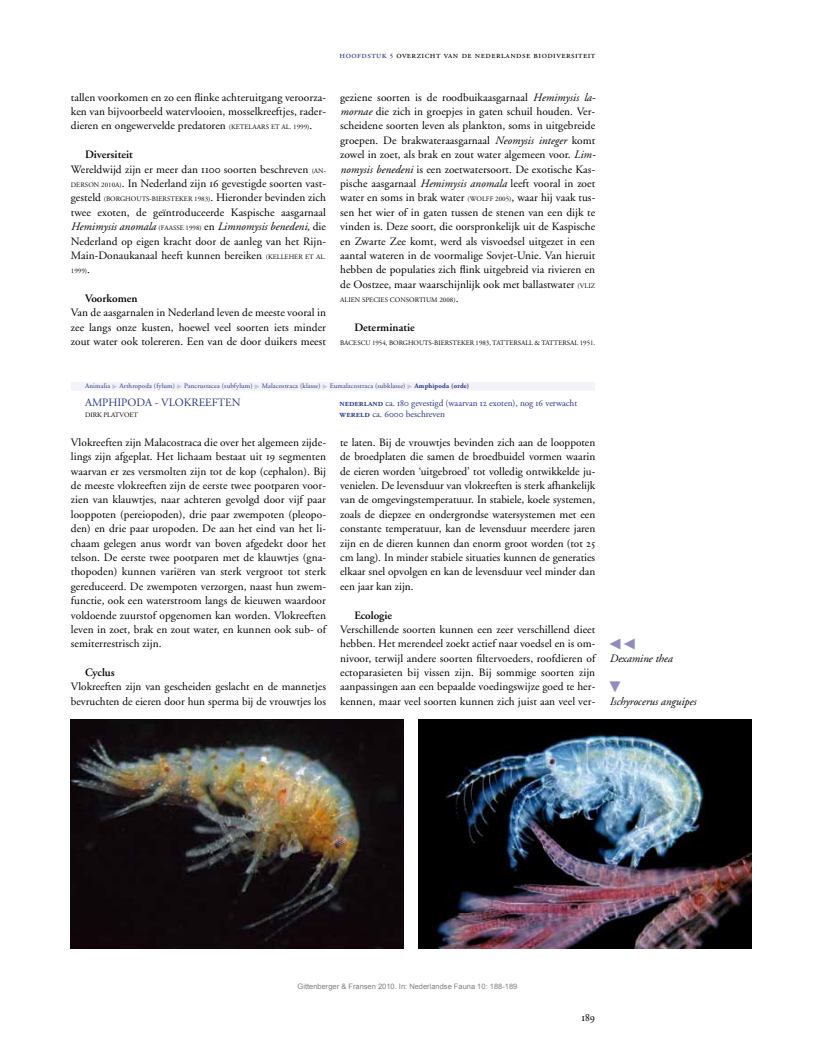
<style>
.page{position:relative;width:815px;height:1053px;background:#fff}
.page>*{position:absolute;margin:0;border:0;box-sizing:border-box;transform-origin:0 0}
.t1{font:11.25px/14.4px "Adobe Garamond";letter-spacing:.005em;color:#000;text-align:justify}
.t2{font:600 11.25px "Adobe Garamond";color:#000}
.t3{font:italic 11.25px "Adobe Garamond";color:#000}
.t4{font:11.25px "Adobe Garamond";color:#253483}
.t5{font:11.25px "Universal Std Newswith Comm Pi";color:#908dbe}
.t6{font:9.38px "Adobe Garamond";letter-spacing:-.005em;color:#253483}
.t7{font:9.38px "Adobe Garamond Pro";letter-spacing:.05em;color:#000}
.t8{font:7.5px "Arial";color:#808080}
.t9{font:6.88px "Adobe Garamond";letter-spacing:.025em;color:#253483}
.t10{font:6.88px "Adobe Garamond";letter-spacing:.15em;color:#000}
.t11{font:6.88px "Adobe Garamond";letter-spacing:.19em;color:#000}
.s1{color:#253483}
.s2{font-weight:600;font-size:6.5px;color:#253483}
.s3{font-style:italic}
.s4{font-size:6.88px}
.s5{font-size:11.25px}
.s6{font-weight:600}
.s7{font-family:"Adobe Garamond Exp"}
.s8{font-family:"Universal Std Newswith Comm Pi";font-size:5px;color:#c7c5e0}
.s9{font-family:"Adobe Garamond Pro";font-weight:700}
.s10{font-family:"Adobe Garamond Exp";font-weight:600}
</style>
<div class="page">
<div style="left:71px;top:382px;width:524px;height:8px;background:#f4f3f9"></div>
<img style="left:71px;top:719px;width:333px;height:229px">
<img style="left:418px;top:719px;width:333px;height:229px">
<p class="t7" style="left:339px;top:49px;width:257px"><span class="s1">hoofdstuk</span> <span class="s2">5</span> overzicht van de nederlandse biodiversiteit</p>
<p class="t1" style="left:340px;top:90px;width:257px">geziene soorten is de roodbuikaasgarnaal <span class="s3">Hemimysis la&shy;mornae</span> die zich in groepjes in gaten schuil houden. Ver&shy;scheidene soorten leven als plankton, soms in uitgebreide groepen. De brakwateraasgarnaal <span class="s3">Neomysis integer</span> komt zowel in zoet, als brak en zout water algemeen voor. <span class="s3">Lim&shy;nomysis benedeni</span> is een zoetwatersoort. De exotische Kas&shy;pische aasgarnaal <span class="s3">Hemimysis anomala</span> leeft vooral in zoet water en soms in brak water <span class="s4">(wo lff 2005)</span>, waar hij vaak tus&shy;sen het wier of in gaten tussen de stenen van een dijk te vinden is. Deze soort, die oorspronkelijk uit de Kaspische en Zwarte Zee komt, werd als visvoedsel uitgezet in een aantal wateren in de voormalige Sovjet-Unie. Van hieruit hebben de populaties zich flink uitgebreid via rivieren en de Oostzee, maar waarschijnlijk ook met ballastwater <span class="s4">(vliz</span></p>
<p class="t10" style="left:340px;top:296px;width:53px">alien species consor</p>
<p class="t10" style="left:419px;top:296px;width:41px">tium 2008)<span class="s5">.</span></p>
<p class="t2" style="left:354px;top:321px;width:62px">Determinatie</p>
<p class="t10" style="left:340px;top:339px;width:6px">bac</p>
<p class="t10" style="left:353px;top:339px;width:10px">escu</p>
<p class="t10" style="left:372px;top:339px;width:23px">1954, borghou</p>
<p class="t11" style="left:424px;top:339px;width:173px">ts-biersteker 1983, tattersall &amp; tattersal 1951.</p>
<p class="t1" style="left:71px;top:90px;width:257px">tallen voorkomen en zo een flinke achteruitgang veroorza&shy;ken van bijvoorbeeld watervlooien, mosselkreeftjes, rader&shy;dieren en ongewervelde predatoren <span class="s4">(ketelaars</span></p>
<p class="t10" style="left:271px;top:124px;width:43px">et al. 1999)<span class="s5">.</span></p>
<p class="t1" style="left:71px;top:148px;width:257px;text-indent:14px"><span class="s6">Diversiteit<br></span>Wereldwijd zijn er meer dan <span class="s7">1100</span> soorten beschreven <span class="s4">(an-</span></p>
<p class="t10" style="left:71px;top:181px;width:13px">derson</p>
<p class="t1" style="left:101px;top:176px;width:226px"><span class="s4">2010a)</span>. In Nederland zijn <span class="s7">16</span> gevestigde soorten vast-</p>
<p class="t10" style="left:71px;top:195px;width:42px"><span class="s5">gesteld</span> (borghou</p>
<p class="t1" style="left:71px;top:191px;width:257px;text-indent:71px"><span class="s4">ts -biersteker 1983)</span>. Hieronder bevinden zich twee exoten, de geïntroduceerde Kaspische aasgarnaal <span class="s3">Hemimysis anomala</span> <span class="s4">(faass</span></p>
<p class="t1" style="left:71px;top:220px;width:257px;text-indent:109px"><span class="s4">e 1998)</span> en <span class="s3">Limnomysis benedeni</span>, die Nederland op eigen kracht door de aanleg van het Rijn-Main-Donaukanaal heeft kunnen bereiken <span class="s4">(kelleher et al.</span></p>
<p class="t10" style="left:71px;top:267px;width:21px">1999)<span class="s5">.</span></p>
<p class="t2" style="left:85px;top:292px;width:54px">Voorkomen</p>
<p class="t1" style="left:71px;top:306px;width:257px">Van de aasgarnalen in Nederland leven de meeste vooral in zee langs onze kusten, hoewel veel soorten iets minder zout water ook tolereren. Een van de door duikers meest</p>
<p class="t9" style="left:85px;top:382px;width:386px">Animalia <span class="s8">▶</span> Arthropoda (fylum) <span class="s8">▶</span> Pancrustacea (subfylum) <span class="s8">▶</span> Malacostraca (klasse) <span class="s8">▶</span> Eumalacostraca (subklasse) <span class="s8">▶</span> <span class="s9">Amphipoda (orde)</span></p>
<p class="t4" style="left:85px;top:397px;width:157px">AMPHIPODA - VLOKREEFTEN</p>
<p class="t6" style="left:340px;top:398px;width:239px"><span class="s10">nederland</span> ca. <span class="s7">180</span> gevestigd (waarvan <span class="s7">12</span> exoten), nog <span class="s7">16</span> verwacht</p>
<p class="t10" style="left:85px;top:411px;width:52px">Dirk Platvo et</p>
<p class="t6" style="left:340px;top:409px;width:107px"><span class="s10">wereld</span> ca. <span class="s7">6000</span> beschreven</p>
<p class="t1" style="left:340px;top:435px;width:257px">te laten. Bij de vrouwtjes bevinden zich aan de looppoten de broedplaten die samen de broedbuidel vormen waarin de eieren worden ‘uitgebroed’ tot volledig ontwikkelde ju&shy;venielen. De levensduur van vlokreeften is sterk afhankelijk van de omgevingstemperatuur. In stabiele, koele systemen, zoals de diepzee en ondergrondse watersystemen met een constante temperatuur, kan de levensduur meerdere jaren zijn en de dieren kunnen dan enorm groot worden (tot <span class="s7">25 </span>cm lang). In minder stabiele situaties kunnen de generaties elkaar snel opvolgen en kan de levensduur veel minder dan een jaar kan zijn.</p>
<p class="t2" style="left:354px;top:608px;width:39px">Ecologie</p>
<p class="t1" style="left:340px;top:622px;width:257px">Verschillende soorten kunnen een zeer verschillend dieet hebben. Het merendeel zoekt actief naar voedsel en is om&shy;nivoor, terwijl andere soorten filtervoeders, roofdieren of ectoparasieten bij vissen zijn. Bij sommige soorten zijn aanpassingen aan een bepaalde voedingswijze goed te her&shy;kennen, maar veel soorten kunnen zich juist aan veel ver-</p>
<p class="t1" style="left:71px;top:435px;width:257px">Vlokreeften zijn Malacostraca die over het algemeen zijde&shy;lings zijn afgeplat. Het lichaam bestaat uit <span class="s7">19</span> segmenten waarvan er zes versmolten zijn tot de kop (cephalon). Bij de meeste vlokreeften zijn de eerste twee pootparen voor&shy;zien van klauwtjes, naar achteren gevolgd door vijf paar looppoten (pereiopoden), drie paar zwempoten (pleopo&shy;den) en drie paar uropoden. De aan het eind van het li&shy;chaam gelegen anus wordt van boven afgedekt door het telson. De eerste twee pootparen met de klauwtjes (gna&shy;thopoden) kunnen variëren van sterk vergroot tot sterk gereduceerd. De zwempoten verzorgen, naast hun zwem&shy;functie, ook een waterstroom langs de kieuwen waardoor voldoende zuurstof opgenomen kan worden. Vlokreeften leven in zoet, brak en zout water, en kunnen ook sub- of semiterrestrisch zijn.</p>
<p class="t2" style="left:85px;top:666px;width:31px">Cyclus</p>
<p class="t1" style="left:71px;top:680px;width:257px">Vlokreeften zijn van gescheiden geslacht en de mannetjes bevruchten de eieren door hun sperma bij de vrouwtjes los</p>
<p class="t5" style="left:609px;top:638px;width:27px">◀ ◀</p>
<p class="t3" style="left:609px;top:652px;width:64px">Dexamine thea</p>
<p class="t5" style="left:609px;top:681px;width:13px">▼</p>
<p class="t3" style="left:609px;top:695px;width:88px">Ischyrocerus anguipes</p>
<p class="t8" style="left:298px;top:980px;width:221px">Gittenberger &amp; Fransen 2010. In: Nederlandse Fauna 10: 188-189</p>
</div>
